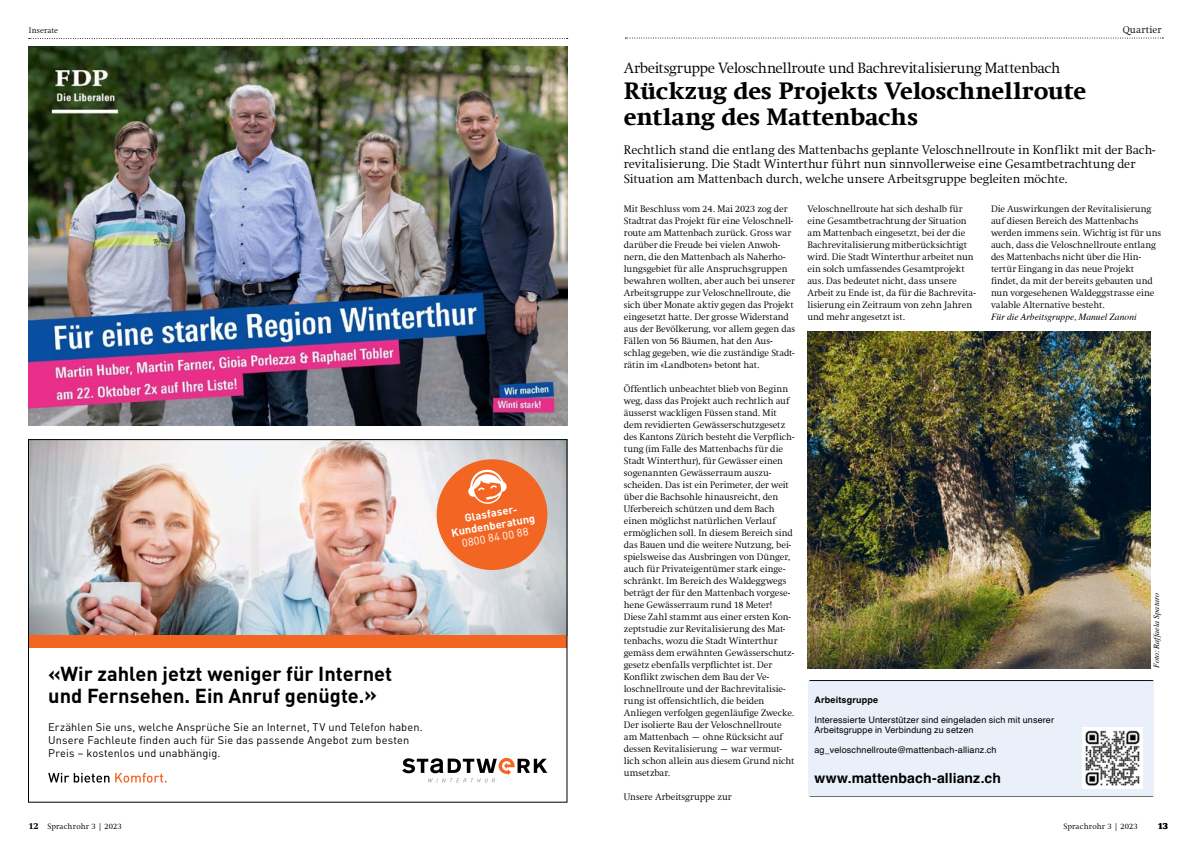
<style>
.page{position:relative;width:1191px;height:842px;background:#fff}
.page>*{position:absolute;margin:0;border:0;box-sizing:border-box;transform-origin:0 0}
.t1{font:800 24px/26px "Swift Com";letter-spacing:-.01em;color:#000}
.t2{font:700 20px/22px "DIN Pro";color:#000}
.t3{font:300 15px "Swift Com";letter-spacing:-.025em;color:#000}
.t4{font:700 14px "Helvetica";letter-spacing:.01em;color:#000}
.t5{font:300 12.5px/14.5px "Swift Com";letter-spacing:-.005em;color:#000}
.t6{font:11px/13.2px "DIN Pro";letter-spacing:.01em;color:#000}
.t7{font:700 11px/12px "DINOT";color:#fff;text-align:center}
.t8{font:11px "DINOT";color:#fff}
.t9{font:300 10px "Swift Com";letter-spacing:.015em;color:#000}
.t10{font:300 9.5px/12px "Swift Com";letter-spacing:-.005em;color:#000}
.t11{font:italic 9.5px "Times";color:#000}
.t12{font:9px/10px "Helvetica";letter-spacing:.015em;color:#000}
.t13{font:700 9px "Helvetica";letter-spacing:.02em;color:#000}
.t14{font:800 9px "Swift Com";color:#000}
.t15{font:300 8px "Swift Com";letter-spacing:.01em;color:#000}
.t16{font:italic 8px "Times";letter-spacing:.015em;color:#000}
.s1{font-weight:800;font-size:9px}
</style>
<div class="page">
<svg style="left:29px;top:38px;width:539px;height:1px"></svg>
<svg style="left:625px;top:38px;width:538px;height:1px"></svg>
<div style="left:808px;top:681px;width:345px;height:115px;background:#eaf0f9"></div>
<div style="left:808px;top:680px;width:346px;height:117px;border:1px solid #000"></div>
<img style="left:1082px;top:728px;width:60px;height:60px">
<img style="left:808px;top:332px;width:342px;height:336px">
<img style="left:30px;top:441px;width:535px;height:194px">
<div style="left:28px;top:635px;width:539px;height:12px;background:#f26522"></div>
<svg style="left:432px;top:455px;width:120px;height:119px;background:#eb9167"></svg>
<svg style="left:402px;top:758px;width:145px;height:24px"></svg>
<svg style="left:115px;top:773px;width:52px;height:9px"></svg>
<svg style="left:48px;top:773px;width:61px;height:9px"></svg>
<img style="left:28px;top:46px;width:539px;height:380px">
<p class="t15" style="left:29px;top:26px;width:31px">Inserate</p>
<p class="t9" style="left:1122px;top:24px;width:40px">Quartier</p>
<h3 class="t3" style="left:624px;top:59px;width:438px">Arbeitsgruppe Veloschnellroute und Bachrevitalisierung Mattenbach</h3>
<h1 class="t1" style="left:624px;top:78px;width:464px">Rückzug des Projekts Veloschnellroute entlang des Mattenbachs</h1>
<p class="t5" style="left:624px;top:142px;width:533px">Rechtlich stand die entlang des Mattenbachs geplante Veloschnellroute in Konflikt mit der Bach&shy;revitalisierung. Die Stadt Winterthur führt nun sinnvollerweise eine Gesamtbetrachtung der<br>Situation am Mattenbach durch, welche unsere Arbeitsgruppe begleiten möchte.</p>
<p class="t10" style="left:624px;top:203px;width:173px">Mit Beschluss vom 24. Mai 2023 zog der Stadtrat das Projekt für eine Veloschnell&shy;route am Mattenbach zurück. Gross war darüber die Freude bei vielen Anwoh&shy;nern, die den Mattenbach als Naherho&shy;lungsgebiet für alle Anspruchsgruppen bewahren wollten, aber auch bei unserer Arbeitsgruppe zur Veloschnellroute, die sich über Monate aktiv gegen das Projekt eingesetzt hatte. Der grosse Widerstand aus der Bevölkerung, vor allem gegen das Fällen von 56 Bäumen, hat den Aus&shy;schlag gegeben, wie die zuständige Stadt&shy;rätin im «Landboten» betont hat.</p>
<p class="t10" style="left:624px;top:383px;width:172px">Öffentlich unbeachtet blieb von Beginn weg, dass das Projekt auch rechtlich auf äusserst wackligen Füssen stand. Mit dem revidierten Gewässerschutzgesetz des Kantons Zürich besteht die Verpflich&shy;tung (im Falle des Mattenbachs für die Stadt Winterthur), für Gewässer einen sogenannten Gewässerraum auszu&shy;scheiden. Das ist ein Perimeter, der weit über die Bachsohle hinausreicht, den Uferbereich schützen und dem Bach einen möglichst natürlichen Verlauf ermöglichen soll. In diesem Bereich sind das Bauen und die weitere Nutzung, bei&shy;spielsweise das Ausbringen von Dünger, auch für Privateigentümer stark einge&shy;schränkt. Im Bereich des Waldeggwegs beträgt der für den Mattenbach vorgese&shy;hene Gewässerraum rund 18 Meter!<br>Diese Zahl stammt aus einer ersten Kon&shy;zeptstudie zur Revitalisierung des Mat&shy;tenbachs, wozu die Stadt Winterthur gemäss dem erwähnten Gewässerschutz&shy;gesetz ebenfalls verpflichtet ist. Der Konflikt zwischen dem Bau der Ve&shy;loschnellroute und der Bachrevitalisie&shy;rung ist offensichtlich, die beiden Anliegen verfolgen gegenläufige Zwecke.<br>Der isolierte Bau der Veloschnellroute am Mattenbach – ohne Rücksicht auf dessen Revitalisierung – war vermut&shy;lich schon allein aus diesem Grund nicht umsetzbar.</p>
<p class="t10" style="left:624px;top:791px;width:109px">Unsere Arbeitsgruppe zur</p>
<p class="t10" style="left:807px;top:203px;width:170px">Veloschnellroute hat sich deshalb für eine Gesamtbetrachtung der Situation am Mattenbach eingesetzt, bei der die Bachrevitalisierung mitberücksichtigt wird. Die Stadt Winterthur arbeitet nun ein solch umfassendes Gesamtprojekt aus. Das bedeutet nicht, dass unsere Arbeit zu Ende ist, da für die Bachrevita&shy;lisierung ein Zeitraum von zehn Jahren und mehr angesetzt ist.</p>
<p class="t10" style="left:991px;top:203px;width:172px">Die Auswirkungen der Revitalisierung auf diesen Bereich des Mattenbachs werden immens sein. Wichtig ist für uns auch, dass die Veloschnellroute entlang des Mattenbachs nicht über die Hin&shy;tertür Eingang in das neue Projekt findet, da mit der bereits gebauten und nun vorgesehenen Waldeggstrasse eine valable Alternative besteht.</p>
<p class="t11" style="left:991px;top:308px;width:147px">Für die Arbeitsgruppe, Manuel Zanoni</p>
<p class="t7" style="left:448px;top:515px;width:86px;rotate:-10deg">Glasfaser-<br>Kundenberatung</p>
<p class="t8" style="left:461px;top:536px;width:69px;rotate:-10deg">0800 84 00 88</p>
<p class="t16" style="left:1149px;top:668px;width:77px;rotate:-90deg">Foto: Raffaela Spataro</p>
<h2 class="t2" style="left:48px;top:661px;width:345px">«Wir zahlen jetzt weniger für Internet und Fernsehen. Ein Anruf genügte.»</h2>
<p class="t6" style="left:48px;top:719px;width:376px">Erzählen Sie uns, welche Ansprüche Sie an Internet, TV und Telefon haben.<br>Unsere Fachleute finden auch für Sie das passende Angebot zum besten<br>Preis – kostenlos und unabhängig.</p>
<p class="t13" style="left:814px;top:694px;width:65px">Arbeitsgruppe</p>
<p class="t12" style="left:814px;top:715px;width:241px">Interessierte Unterstützer sind eingeladen sich mit unserer<br>Arbeitsgruppe in Verbindung zu setzen</p>
<p class="t12" style="left:814px;top:745px;width:184px">ag_veloschnellroute@mattenbach-allianz.ch</p>
<h3 class="t4" style="left:814px;top:770px;width:188px">www.mattenbach-allianz.ch</h3>
<p class="t15" style="left:28px;top:822px;width:95px"><span class="s1">12</span> Sprachrohr 3 | 2023</p>
<p class="t15" style="left:1063px;top:822px;width:76px">Sprachrohr 3 | 2023</p>
<p class="t14" style="left:1157px;top:820px;width:12px">13</p>
</div>
